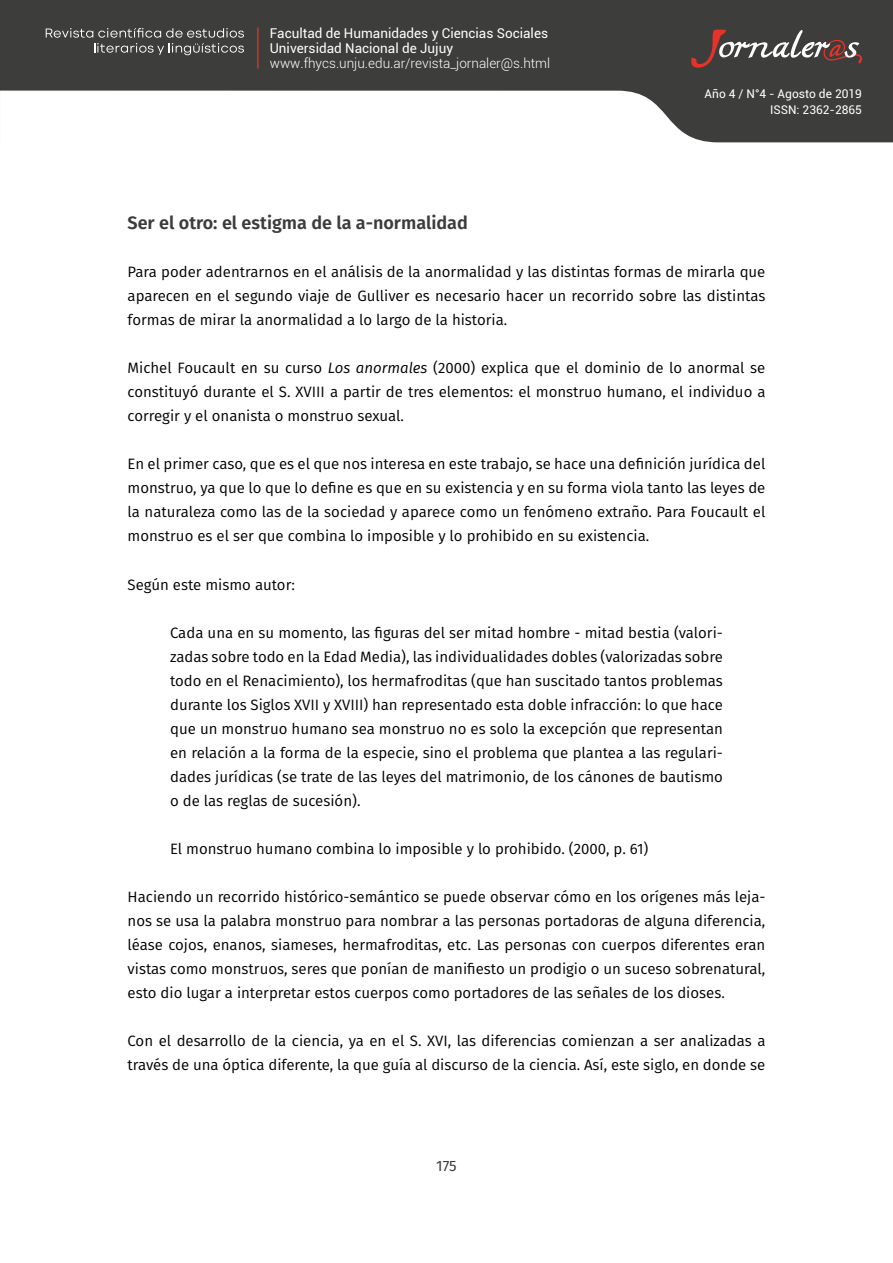
<style>
.page{position:relative;width:893px;height:1263px;background:#fff}
.page>*{position:absolute;margin:0;border:0;box-sizing:border-box;transform-origin:0 0}
.t1{font:600 18px "Fira Sans";color:#3c3c3b}
.t2{font:15px/24px "Fira Sans";color:#000;text-align:justify}
.t3{font:15px "Fira Sans";color:#3c3c3b}
.t4{font:13.5px/15px "Roboto";color:#fff}
.t5{font:300 13.5px "Roboto";color:#fff}
.t6{font:12px/16.5px "Roboto";color:#fff;text-align:right}
.s1{font-style:italic}
</style>
<div class="page">
<svg style="left:0;top:0;width:893px;height:142px;fill:#3d3d3b"></svg>
<svg style="left:691px;top:29px;width:171px;height:39px;background:#605452"></svg>
<svg style="left:46px;top:28px;width:198px;height:27px;background:#5a5a58"></svg>
<hr style="left:257px;top:28px;width:1px;height:40px;background:#e63329">
<p class="t4" style="left:270px;top:25px;width:280px">Facultad de Humanidades y Ciencias Sociales<br>Universidad Nacional de Jujuy</p>
<p class="t5" style="left:270px;top:54px;width:282px">www.fhycs.unju.edu.ar/revista_jornaler@s.html</p>
<p class="t6" style="left:705px;top:85px;width:159px">Año 4 / N°4 - Agosto de 2019<br>ISSN: 2362-2865</p>
<p class="t1" style="left:128px;top:208px;width:342px">Ser el otro: el estigma de la a-normalidad</p>
<p class="t2" style="left:128px;top:260px;width:639px">Para poder adentrarnos en el análisis de la anormalidad y las distintas formas de mirarla que aparecen en el segundo viaje de Gulliver es necesario hacer un recorrido sobre las distintas formas de mirar la anormalidad a lo largo de la historia.</p>
<p class="t2" style="left:128px;top:356px;width:639px">Michel Foucault en su curso <span class="s1">Los anormales</span> (2000) explica que el dominio de lo anormal se constituyó durante el S. XVIII a partir de tres elementos: el monstruo humano, el individuo a corregir y el onanista o monstruo sexual.</p>
<p class="t2" style="left:128px;top:452px;width:639px">En el primer caso, que es el que nos interesa en este trabajo, se hace una definición jurídica del monstruo, ya que lo que lo define es que en su existencia y en su forma viola tanto las leyes de la naturaleza como las de la sociedad y aparece como un fenómeno extraño. Para Foucault el monstruo es el ser que combina lo imposible y lo prohibido en su existencia.</p>
<p class="t2" style="left:128px;top:572px;width:169px">Según este mismo autor:</p>
<p class="t2" style="left:170px;top:620px;width:554px">Cada una en su momento, las figuras del ser mitad hombre - mitad bestia (valori&shy;zadas sobre todo en la Edad Media), las individualidades dobles (valorizadas sobre todo en el Renacimiento), los hermafroditas (que han suscitado tantos problemas durante los Siglos XVII y XVIII) han representado esta doble infracción: lo que hace que un monstruo humano sea monstruo no es solo la excepción que representan en relación a la forma de la especie, sino el problema que plantea a las regulari&shy;dades jurídicas (se trate de las leyes del matrimonio, de los cánones de bautismo o de las reglas de sucesión).</p>
<p class="t2" style="left:170px;top:836px;width:480px">El monstruo humano combina lo imposible y lo prohibido. (2000, p. 61)</p>
<p class="t2" style="left:128px;top:884px;width:639px">Haciendo un recorrido histórico-semántico se puede observar cómo en los orígenes más leja&shy;nos se usa la palabra monstruo para nombrar a las personas portadoras de alguna diferencia, léase cojos, enanos, siameses, hermafroditas, etc. Las personas con cuerpos diferentes eran vistas como monstruos, seres que ponían de manifiesto un prodigio o un suceso sobrenatural, esto dio lugar a interpretar estos cuerpos como portadores de las señales de los dioses.</p>
<p class="t2" style="left:128px;top:1028px;width:639px">Con el desarrollo de la ciencia, ya en el S. XVI, las diferencias comienzan a ser analizadas a través de una óptica diferente, la que guía al discurso de la ciencia. Así, este siglo, en donde se</p>
<p class="t3" style="left:436px;top:1155px;width:22px">175</p>
</div>
